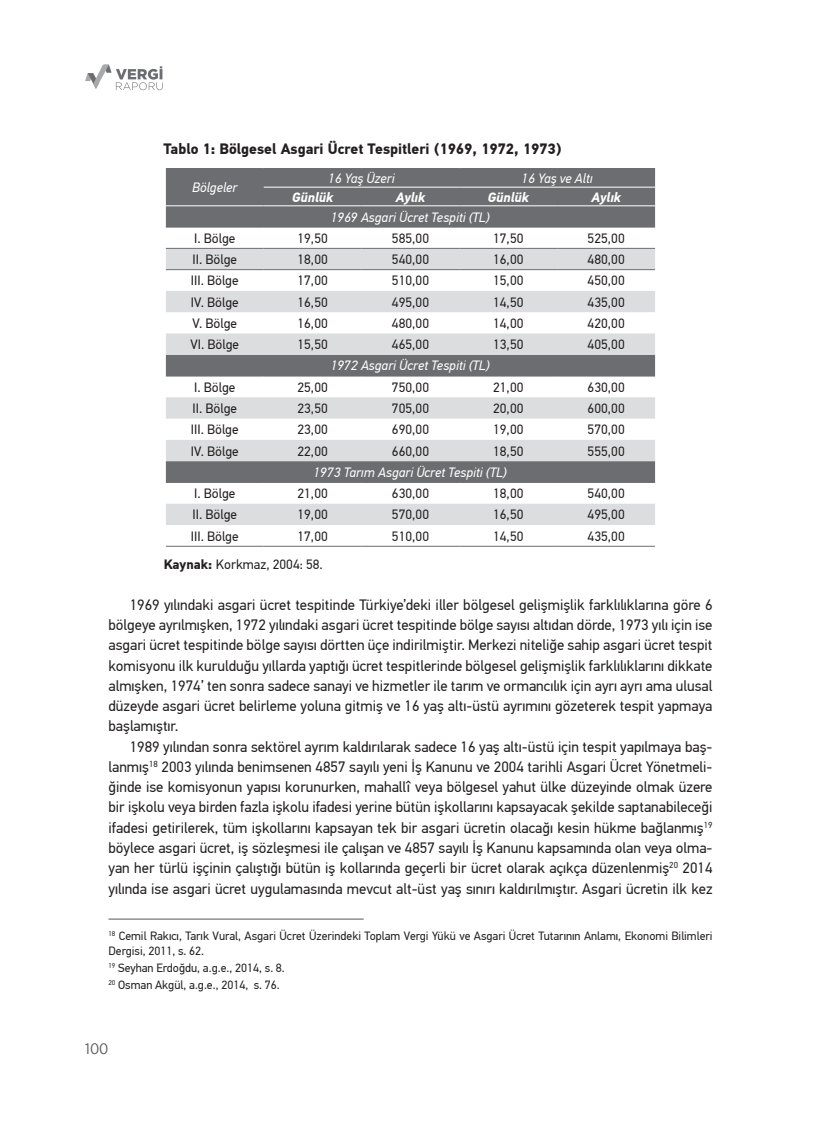
<style>
.page{position:relative;width:821px;height:1132px;background:#fff}
.page>*{position:absolute;margin:0;border:0;box-sizing:border-box;transform-origin:0 0}
.t1{font:15px/20.2px "PF Din Text Pro";color:#231f20;text-align:justify}
.t2{font:700 15px "PF Din Text Pro";color:#231f20}
.t3{font:15px "Gotham Narrow";color:#57585a}
.t4{font:13.5px "PF Din Text Pro";color:#231f20}
.t5{font:italic 13.5px "PF Din Text Pro";color:#fff}
.t6{font:italic 700 13.5px "PF Din Text Pro";color:#fff}
.t7{font:12px/15px "PF Din Text Pro";color:#231f20}
.s1{font-weight:700}
</style>
<div class="page">
<svg style="left:85px;top:65px;width:78px;height:25px"></svg>
<svg style="left:166px;top:169px;width:489px;height:79px;fill:#6c6d70"></svg>
<svg style="left:166px;top:249px;width:489px;height:276px;fill:#dcdddf"></svg>
<hr style="left:166px;top:168px;width:98px;height:1px;background:#6c6d70">
<hr style="left:264px;top:168px;width:97px;height:1px;background:#6c6d70">
<hr style="left:361px;top:168px;width:98px;height:1px;background:#6c6d70">
<hr style="left:459px;top:168px;width:98px;height:1px;background:#6c6d70">
<hr style="left:557px;top:168px;width:98px;height:1px;background:#6c6d70">
<hr style="left:166px;top:227px;width:98px;height:1px;background:#6c6d70">
<hr style="left:264px;top:227px;width:97px;height:1px;background:#6c6d70">
<hr style="left:361px;top:227px;width:98px;height:1px;background:#6c6d70">
<hr style="left:459px;top:227px;width:98px;height:1px;background:#6c6d70">
<hr style="left:557px;top:227px;width:98px;height:1px;background:#6c6d70">
<hr style="left:166px;top:248px;width:98px;height:1px;background:#6c6d70">
<hr style="left:264px;top:248px;width:97px;height:1px;background:#6c6d70">
<hr style="left:361px;top:248px;width:98px;height:1px;background:#6c6d70">
<hr style="left:459px;top:248px;width:98px;height:1px;background:#6c6d70">
<hr style="left:557px;top:248px;width:98px;height:1px;background:#6c6d70">
<hr style="left:166px;top:269px;width:98px;height:1px;background:#6c6d70">
<hr style="left:264px;top:269px;width:97px;height:1px;background:#6c6d70">
<hr style="left:361px;top:269px;width:98px;height:1px;background:#6c6d70">
<hr style="left:459px;top:269px;width:98px;height:1px;background:#6c6d70">
<hr style="left:557px;top:269px;width:98px;height:1px;background:#6c6d70">
<hr style="left:166px;top:375px;width:98px;height:1px;background:#6c6d70">
<hr style="left:264px;top:375px;width:97px;height:1px;background:#6c6d70">
<hr style="left:361px;top:375px;width:98px;height:1px;background:#6c6d70">
<hr style="left:459px;top:375px;width:98px;height:1px;background:#6c6d70">
<hr style="left:557px;top:375px;width:98px;height:1px;background:#6c6d70">
<hr style="left:166px;top:482px;width:98px;height:1px;background:#6c6d70">
<hr style="left:264px;top:482px;width:97px;height:1px;background:#6c6d70">
<hr style="left:361px;top:482px;width:98px;height:1px;background:#6c6d70">
<hr style="left:459px;top:482px;width:98px;height:1px;background:#6c6d70">
<hr style="left:557px;top:482px;width:98px;height:1px;background:#6c6d70">
<hr style="left:166px;top:546px;width:98px;height:1px;background:#6c6d70">
<hr style="left:264px;top:546px;width:97px;height:1px;background:#6c6d70">
<hr style="left:361px;top:546px;width:98px;height:1px;background:#6c6d70">
<hr style="left:459px;top:546px;width:98px;height:1px;background:#6c6d70">
<hr style="left:557px;top:546px;width:98px;height:1px;background:#6c6d70">
<hr style="left:264px;top:187px;width:97px;height:1px;background:#fff">
<hr style="left:361px;top:187px;width:98px;height:1px;background:#fff">
<hr style="left:459px;top:187px;width:98px;height:1px;background:#fff">
<hr style="left:557px;top:187px;width:98px;height:1px;background:#fff">
<hr style="left:166px;top:205px;width:98px;height:1px;background:#fff">
<hr style="left:264px;top:205px;width:97px;height:1px;background:#fff">
<hr style="left:361px;top:205px;width:98px;height:1px;background:#fff">
<hr style="left:459px;top:205px;width:98px;height:1px;background:#fff">
<hr style="left:557px;top:205px;width:98px;height:1px;background:#fff">
<hr style="left:108px;top:918px;width:256px;height:1px;background:#57585a">
<p class="t2" style="left:163px;top:139px;width:399px">Tablo 1: Bölgesel Asgari Ücret Tespitleri (1969, 1972, 1973)</p>
<p class="t5" style="left:192px;top:179px;width:47px">Bölgeler</p>
<p class="t5" style="left:328px;top:170px;width:68px">16 Yaş Üzeri</p>
<p class="t5" style="left:522px;top:170px;width:73px">16 Yaş ve Altı</p>
<p class="t6" style="left:292px;top:189px;width:43px">Günlük</p>
<p class="t6" style="left:396px;top:189px;width:31px">Aylık</p>
<p class="t6" style="left:488px;top:189px;width:43px">Günlük</p>
<p class="t6" style="left:591px;top:189px;width:31px">Aylık</p>
<p class="t5" style="left:331px;top:209px;width:160px">1969 Asgari Ücret Tespiti (TL)</p>
<p class="t4" style="left:194px;top:230px;width:43px">I. Bölge</p>
<p class="t4" style="left:297px;top:230px;width:32px">19,50</p>
<p class="t4" style="left:392px;top:230px;width:39px">585,00</p>
<p class="t4" style="left:493px;top:230px;width:32px">17,50</p>
<p class="t4" style="left:587px;top:230px;width:39px">525,00</p>
<p class="t4" style="left:192px;top:251px;width:46px">II. Bölge</p>
<p class="t4" style="left:297px;top:251px;width:32px">18,00</p>
<p class="t4" style="left:392px;top:251px;width:39px">540,00</p>
<p class="t4" style="left:493px;top:251px;width:32px">16,00</p>
<p class="t4" style="left:587px;top:251px;width:39px">480,00</p>
<p class="t4" style="left:191px;top:273px;width:49px">III. Bölge</p>
<p class="t4" style="left:297px;top:273px;width:32px">17,00</p>
<p class="t4" style="left:392px;top:273px;width:39px">510,00</p>
<p class="t4" style="left:493px;top:273px;width:32px">15,00</p>
<p class="t4" style="left:587px;top:273px;width:39px">450,00</p>
<p class="t4" style="left:191px;top:294px;width:49px">IV. Bölge</p>
<p class="t4" style="left:297px;top:294px;width:32px">16,50</p>
<p class="t4" style="left:392px;top:294px;width:39px">495,00</p>
<p class="t4" style="left:493px;top:294px;width:32px">14,50</p>
<p class="t4" style="left:587px;top:294px;width:39px">435,00</p>
<p class="t4" style="left:192px;top:315px;width:46px">V. Bölge</p>
<p class="t4" style="left:297px;top:315px;width:32px">16,00</p>
<p class="t4" style="left:392px;top:315px;width:39px">480,00</p>
<p class="t4" style="left:493px;top:315px;width:32px">14,00</p>
<p class="t4" style="left:587px;top:315px;width:39px">420,00</p>
<p class="t4" style="left:190px;top:336px;width:50px">VI. Bölge</p>
<p class="t4" style="left:297px;top:336px;width:32px">15,50</p>
<p class="t4" style="left:392px;top:336px;width:39px">465,00</p>
<p class="t4" style="left:493px;top:336px;width:32px">13,50</p>
<p class="t4" style="left:587px;top:336px;width:39px">405,00</p>
<p class="t5" style="left:331px;top:357px;width:160px">1972 Asgari Ücret Tespiti (TL)</p>
<p class="t4" style="left:194px;top:379px;width:43px">I. Bölge</p>
<p class="t4" style="left:297px;top:379px;width:32px">25,00</p>
<p class="t4" style="left:392px;top:379px;width:39px">750,00</p>
<p class="t4" style="left:493px;top:379px;width:32px">21,00</p>
<p class="t4" style="left:587px;top:379px;width:39px">630,00</p>
<p class="t4" style="left:192px;top:400px;width:46px">II. Bölge</p>
<p class="t4" style="left:297px;top:400px;width:32px">23,50</p>
<p class="t4" style="left:392px;top:400px;width:39px">705,00</p>
<p class="t4" style="left:493px;top:400px;width:32px">20,00</p>
<p class="t4" style="left:587px;top:400px;width:39px">600,00</p>
<p class="t4" style="left:191px;top:421px;width:49px">III. Bölge</p>
<p class="t4" style="left:297px;top:421px;width:32px">23,00</p>
<p class="t4" style="left:392px;top:421px;width:39px">690,00</p>
<p class="t4" style="left:493px;top:421px;width:32px">19,00</p>
<p class="t4" style="left:587px;top:421px;width:39px">570,00</p>
<p class="t4" style="left:191px;top:443px;width:49px">IV. Bölge</p>
<p class="t4" style="left:297px;top:443px;width:32px">22,00</p>
<p class="t4" style="left:392px;top:443px;width:39px">660,00</p>
<p class="t4" style="left:493px;top:443px;width:32px">18,50</p>
<p class="t4" style="left:587px;top:443px;width:39px">555,00</p>
<p class="t5" style="left:314px;top:464px;width:195px">1973 Tarım Asgari Ücret Tespiti (TL)</p>
<p class="t4" style="left:194px;top:485px;width:43px">I. Bölge</p>
<p class="t4" style="left:297px;top:485px;width:32px">21,00</p>
<p class="t4" style="left:392px;top:485px;width:39px">630,00</p>
<p class="t4" style="left:493px;top:485px;width:32px">18,00</p>
<p class="t4" style="left:587px;top:485px;width:39px">540,00</p>
<p class="t4" style="left:192px;top:506px;width:46px">II. Bölge</p>
<p class="t4" style="left:297px;top:506px;width:32px">19,00</p>
<p class="t4" style="left:392px;top:506px;width:39px">570,00</p>
<p class="t4" style="left:493px;top:506px;width:32px">16,50</p>
<p class="t4" style="left:587px;top:506px;width:39px">495,00</p>
<p class="t4" style="left:191px;top:528px;width:49px">III. Bölge</p>
<p class="t4" style="left:297px;top:528px;width:32px">17,00</p>
<p class="t4" style="left:392px;top:528px;width:39px">510,00</p>
<p class="t4" style="left:493px;top:528px;width:32px">14,50</p>
<p class="t4" style="left:587px;top:528px;width:39px">435,00</p>
<p class="t4" style="left:164px;top:556px;width:160px"><span class="s1">Kaynak:</span> Korkmaz, 2004: 58.</p>
<p class="t1" style="left:108px;top:594px;width:605px;text-indent:21px">1969 yılındaki asgari ücret tespitinde Türkiye’deki iller bölgesel gelişmişlik farklılıklarına göre 6 bölgeye ayrılmışken, 1972 yılındaki asgari ücret tespitinde bölge sayısı altıdan dörde, 1973 yılı için ise asgari ücret tespitinde bölge sayısı dörtten üçe indirilmiştir. Merkezi niteliğe sahip asgari ücret tespit komisyonu ilk kurulduğu yıllarda yaptığı ücret tespitlerinde bölgesel gelişmişlik farklılıklarını dikkate almışken, 1974’ ten sonra sadece sanayi ve hizmetler ile tarım ve ormancılık için ayrı ayrı ama ulusal düzeyde asgari ücret belirleme yoluna gitmiş ve 16 yaş altı-üstü ayrımını gözeterek tespit yapmaya başlamıştır.</p>
<p class="t1" style="left:108px;top:736px;width:605px;text-indent:21px">1989 yılından sonra sektörel ayrım kaldırılarak sadece 16 yaş altı-üstü için tespit yapılmaya baş&shy;lanmış<sup>18</sup> 2003 yılında benimsenen 4857 sayılı yeni İş Kanunu ve 2004 tarihli Asgari Ücret Yönetmeli&shy;ğinde ise komisyonun yapısı korunurken, mahallî veya bölgesel yahut ülke düzeyinde olmak üzere bir işkolu veya birden fazla işkolu ifadesi yerine bütün işkollarını kapsayacak şekilde saptanabileceği ifadesi getirilerek, tüm işkollarını kapsayan tek bir asgari ücretin olacağı kesin hükme bağlanmış<sup>19 </sup>böylece asgari ücret, iş sözleşmesi ile çalışan ve 4857 sayılı İş Kanunu kapsamında olan veya olma&shy;yan her türlü işçinin çalıştığı bütün iş kollarında geçerli bir ücret olarak açıkça düzenlenmiş<sup>20</sup> 2014 yılında ise asgari ücret uygulamasında mevcut alt-üst yaş sınırı kaldırılmıştır. Asgari ücretin ilk kez</p>
<p class="t7" style="left:108px;top:928px;width:605px"><sup>18</sup> Cemil Rakıcı, Tarık Vural, Asgari Ücret Üzerindeki Toplam Vergi Yükü ve Asgari Ücret Tutarının Anlamı, Ekonomi Bilimleri<br>Dergisi, 2011, s. 62.</p>
<p class="t7" style="left:108px;top:959px;width:178px;line-height:17px"><sup>19</sup> Seyhan Erdoğdu, a.g.e., 2014, s. 8.<br><sup>20</sup> Osman Akgül, a.g.e., 2014, s. 76.</p>
<p class="t3" style="left:85px;top:1038px;width:25px">100</p>
</div>
